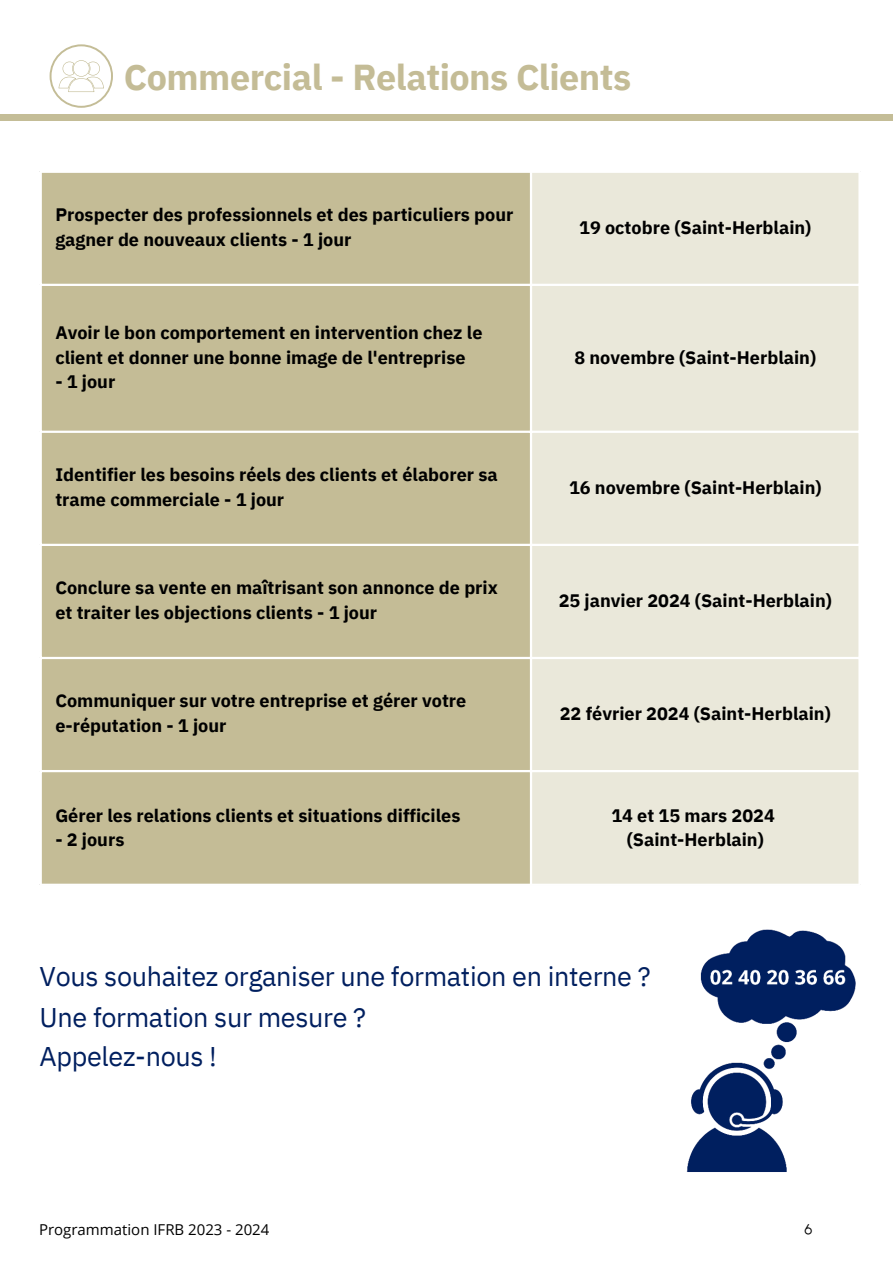
<style>
.page{position:relative;width:893px;height:1264px;background:#fff}
.page>*{position:absolute;margin:0;border:0;box-sizing:border-box;transform-origin:0 0}
.t1{font:700 36px "IBM Plex Sans";letter-spacing:-.015em;color:#c4bc96}
.t2{font:27px "IBM Plex Sans";letter-spacing:-.015em;color:#001f5f}
.t3{font:700 18px/24.8px "IBM Plex Sans";color:#000}
.t4{font:15px "Open Sans";color:#000}
.t5{font:15px "Louis George Cafe";color:#000}
</style>
<div class="page">
<div style="left:0;top:114px;width:892px;height:7px;background:#c4bd97"></div>
<div style="left:42px;top:173px;width:488px;height:710px;background:#c4bc96"></div>
<div style="left:532px;top:173px;width:326px;height:710px;background:#eae8da"></div>
<hr style="left:40px;top:284px;width:820px;height:2px;background:#fff">
<hr style="left:40px;top:430px;width:820px;height:3px;background:#fff">
<hr style="left:40px;top:543px;width:820px;height:3px;background:#fff">
<hr style="left:40px;top:657px;width:820px;height:2px;background:#fff">
<hr style="left:40px;top:770px;width:820px;height:2px;background:#fff">
<svg style="left:50px;top:44px;width:63px;height:64px"></svg>
<img style="left:686px;top:929px;width:170px;height:243px">
<p class="t1" style="left:124px;top:53px;width:509px">Commercial - Relations Clients</p>
<p class="t3" style="left:55px;top:202px;width:459px">Prospecter des professionnels et des particuliers pour gagner de nouveaux clients - 1 jour</p>
<p class="t3" style="left:55px;top:320px;width:428px">Avoir le bon comportement en intervention chez le client et donner une bonne image de l'entreprise</p>
<p class="t3" style="left:55px;top:369px;width:61px">- 1 jour</p>
<p class="t3" style="left:55px;top:462px;width:444px">Identifier les besoins réels des clients et élaborer sa trame commerciale - 1 jour</p>
<p class="t3" style="left:55px;top:575px;width:444px">Conclure sa vente en maîtrisant son annonce de prix et traiter les objections clients - 1 jour</p>
<p class="t3" style="left:55px;top:688px;width:412px">Communiquer sur votre entreprise et gérer votre</p>
<p class="t3" style="left:55px;top:713px;width:172px">e-réputation - 1 jour</p>
<p class="t3" style="left:55px;top:802px;width:406px">Gérer les relations clients et situations difficiles</p>
<p class="t3" style="left:55px;top:827px;width:71px">- 2 jours</p>
<p class="t3" style="left:579px;top:214px;width:234px">19 octobre (Saint-Herblain)</p>
<p class="t3" style="left:574px;top:344px;width:243px">8 novembre (Saint-Herblain)</p>
<p class="t3" style="left:569px;top:474px;width:254px">16 novembre (Saint-Herblain)</p>
<p class="t3" style="left:558px;top:587px;width:275px">25 janvier 2024 (Saint-Herblain)</p>
<p class="t3" style="left:559px;top:700px;width:272px">22 février 2024 (Saint-Herblain)</p>
<p class="t3" style="left:611px;top:802px;width:165px">14 et 15 mars 2024</p>
<p class="t3" style="left:626px;top:827px;width:138px">(Saint-Herblain)</p>
<p class="t2" style="left:40px;top:958px;width:612px">Vous souhaitez organiser une formation en interne ?</p>
<p class="t2" style="left:40px;top:999px;width:328px">Une formation sur mesure ?</p>
<p class="t2" style="left:40px;top:1038px;width:179px">Appelez-nous !</p>
<p class="t4" style="left:39px;top:1218px;width:232px">Programmation IFRB 2023 - 2024</p>
<p class="t5" style="left:804px;top:1219px;width:10px">6</p>
</div>
